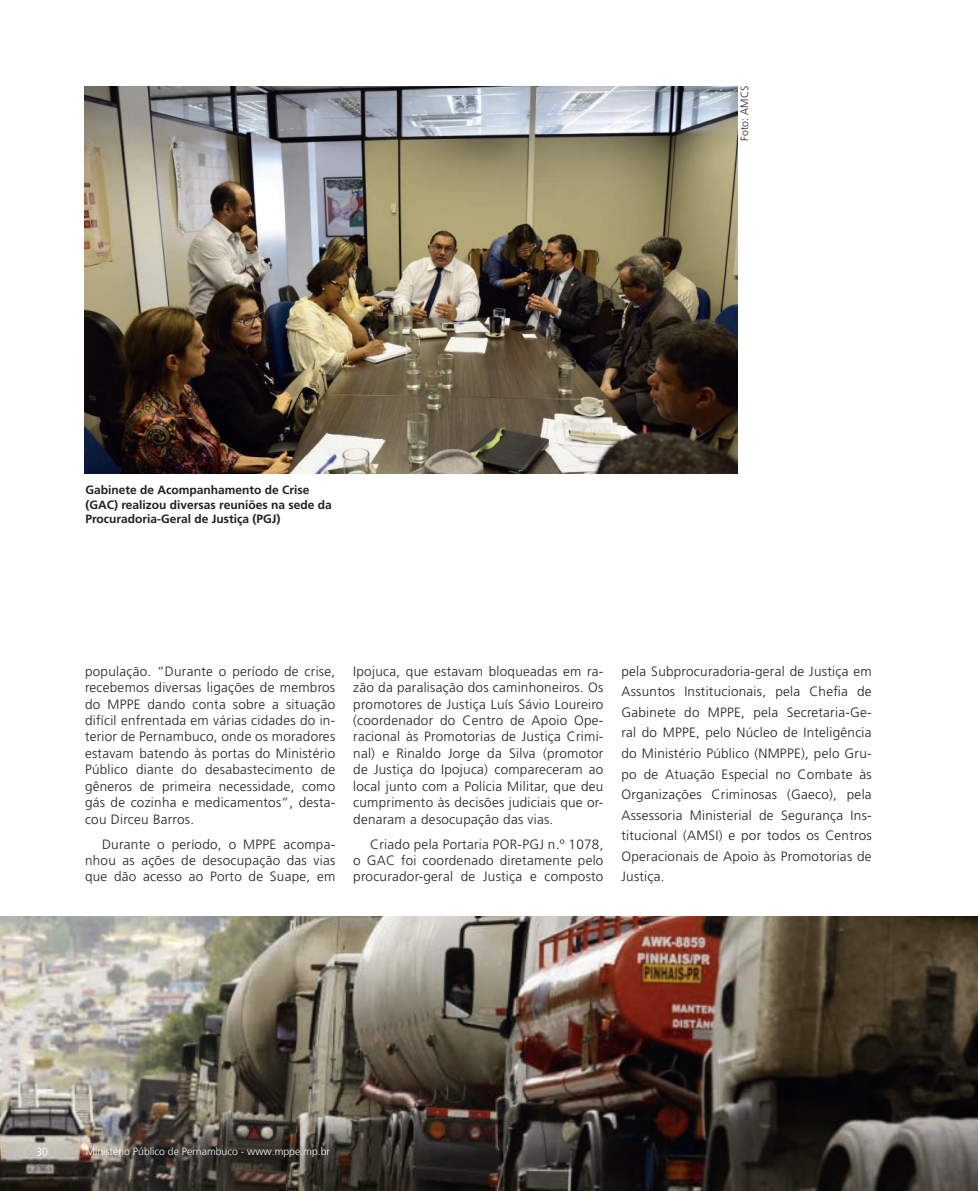
<style>
.page{position:relative;width:978px;height:1191px;background:#fff}
.page>*{position:absolute;margin:0;border:0;box-sizing:border-box;transform-origin:0 0}
.t1{font:13.5px/16.5px "Frutiger 45 Light";letter-spacing:.02em;color:#231f20;text-align:justify}
.t2{font:12px/14.4px "Frutiger 65 Bold";color:#231f20}
.t3{font:condensed 12px "Frutiger 57";color:#fff}
.t4{font:300 10.5px "Frutiger LT";color:#fff}
.t5{font:300 10.5px "Frutiger LT";letter-spacing:.015em;color:#231f20}
</style>
<div class="page">
<img style="left:0;top:917px;width:978px;height:274px">
<img style="left:85px;top:86px;width:652px;height:387px">
<p class="t5" style="left:739px;top:141px;width:56px;rotate:-90deg">Foto: AMCS</p>
<p class="t2" style="left:85px;top:483px;width:248px">Gabinete de Acompanhamento de Crise (GAC) realizou diversas reuniões na sede da<br>Procuradoria-Geral de Justiça (PGJ)</p>
<p class="t1" style="left:85px;top:663px;width:252px">população. “Durante o período de crise, recebemos diversas ligações de membros do MPPE dando conta sobre a situação difícil enfrentada em várias cidades do in&shy;terior de Pernambuco, onde os moradores estavam batendo às portas do Ministério Público diante do desabastecimento de gêneros de primeira necessidade, como gás de cozinha e medicamentos”, desta&shy;cou Dirceu Barros.</p>
<p class="t1" style="left:85px;top:835px;width:252px;text-indent:17px">Durante o período, o MPPE acompa&shy;nhou as ações de desocupação das vias que dão acesso ao Porto de Suape, em</p>
<p class="t1" style="left:353px;top:663px;width:252px">Ipojuca, que estavam bloqueadas em ra&shy;zão da paralisação dos caminhoneiros. Os promotores de Justiça Luís Sávio Loureiro (coordenador do Centro de Apoio Ope&shy;racional às Promotorias de Justiça Crimi&shy;nal) e Rinaldo Jorge da Silva (promotor de Justiça do Ipojuca) compareceram ao local junto com a Polícia Militar, que deu cumprimento às decisões judiciais que or&shy;denaram a desocupação das vias.</p>
<p class="t1" style="left:353px;top:835px;width:252px;text-indent:17px">Criado pela Portaria POR-PGJ n.º 1078, o GAC foi coordenado diretamente pelo procurador-geral de Justiça e composto</p>
<p class="t1" style="left:621px;top:661px;width:252px;line-height:20.5px">pela Subprocuradoria-geral de Justiça em Assuntos Institucionais, pela Chefia de Gabinete do MPPE, pela Secretaria-Ge&shy;ral do MPPE, pelo Núcleo de Inteligência do Ministério Público (NMPPE), pelo Gru&shy;po de Atuação Especial no Combate às Organizações Criminosas (Gaeco), pela Assessoria Ministerial de Segurança Ins&shy;titucional (AMSI) e por todos os Centros Operacionais de Apoio às Promotorias de Justiça.</p>
<p class="t3" style="left:36px;top:1144px;width:13px">30</p>
<p class="t4" style="left:86px;top:1145px;width:246px">Ministério Público de Pernambuco - www.mppe.mp.br</p>
</div>
